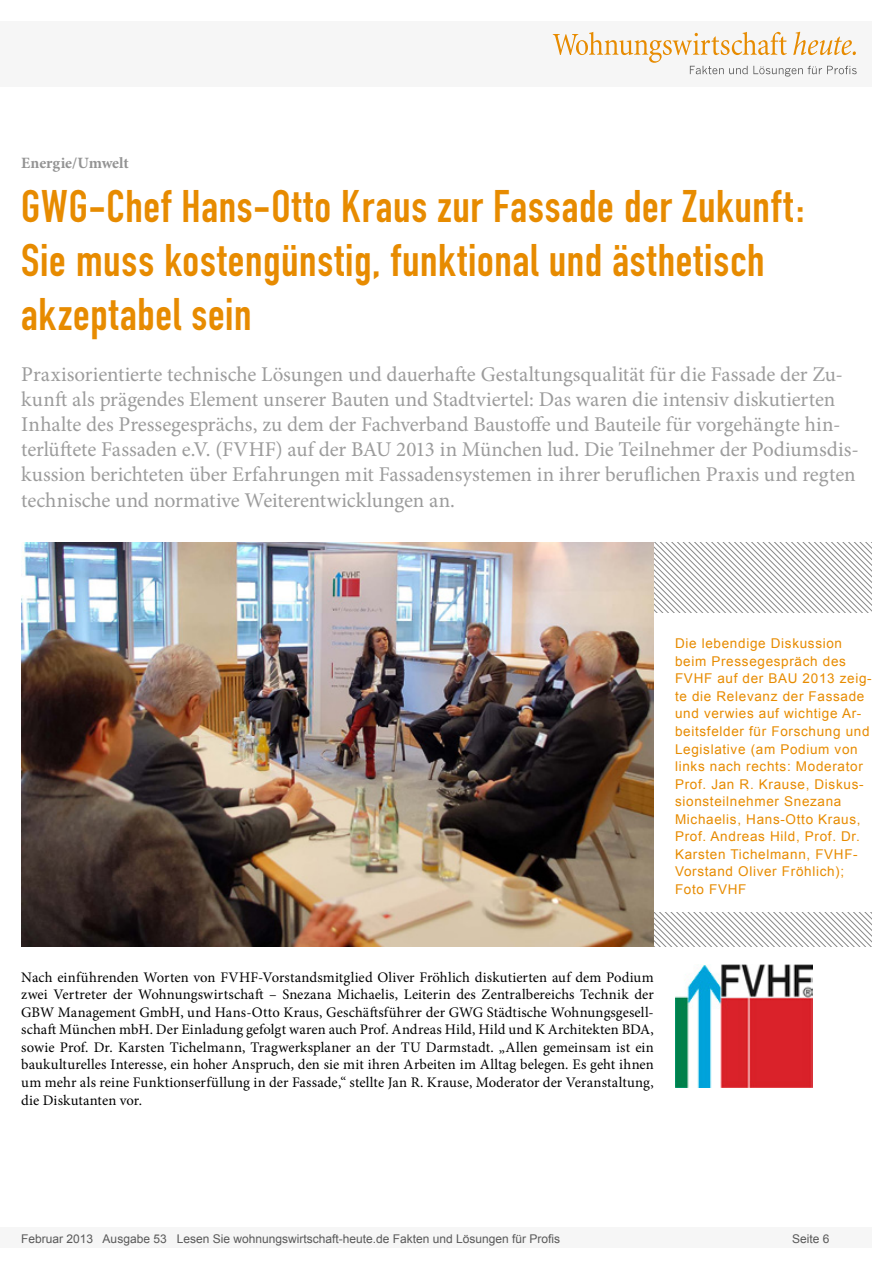
<style>
.page{position:relative;width:893px;height:1263px;background:#fff}
.page>*{position:absolute;margin:0;border:0;box-sizing:border-box;transform-origin:0 0}
.Überschrift_Groß{font:45px/54px "DIN Engschrift";letter-spacing:.015em;color:#e78b00}
.Anlesetext{font:21px/25.2px "Minion Pro";letter-spacing:-.005em;color:#9c9c9c}
.Kategorie{font:700 15.75px "Minion Pro";letter-spacing:-.005em;color:#939393}
.Fließtext_erste_Zeil{font:14.7px/17.5px "Minion Pro";letter-spacing:.005em;color:#000;text-align:justify}
.Info{font:13.5px/17.5px "Arial";letter-spacing:.05em;color:#e78b00}
.t1{font:12px "Arial";color:#595959}
</style>
<div class="page">
<div style="left:0;top:1227px;width:872px;height:20px;background:#f6f6f6"></div>
<div style="left:0;top:21px;width:872px;height:66px;background:#f6f6f6"></div>
<svg style="left:553px;top:32px;width:304px;height:45px"></svg>
<svg style="left:654px;top:543px;width:218px;height:70px"></svg>
<svg style="left:654px;top:912px;width:218px;height:34px"></svg>
<img style="left:21px;top:543px;width:633px;height:403px">
<img style="left:675px;top:964px;width:137px;height:123px">
<p class="Kategorie" style="left:21px;top:152px;width:109px">Energie/Umwelt</p>
<p class="Überschrift_Groß" style="left:21px;top:180px;width:785px">GWG-Chef Hans-Otto Kraus zur Fassade der Zukunft:<br>Sie muss kostengünstig, funktional und ästhetisch akzeptabel sein</p>
<p class="Anlesetext" style="left:21px;top:361px;width:839px">Praxisorientierte technische Lösungen und dauerhafte Gestaltungsqualität für die Fassade der Zu&shy;kunft als prägendes Element unserer Bauten und Stadtviertel: Das waren die intensiv diskutierten Inhalte des Pressegesprächs, zu dem der Fachverband Baustoffe und Bauteile für vorgehängte hin&shy;terlüftete Fassaden e.V. (FVHF) auf der BAU 2013 in München lud. Die Teilnehmer der Podiumsdis&shy;kussion berichteten über Erfahrungen mit Fassadensystemen in ihrer beruflichen Praxis und regten technische und normative Weiterentwicklungen an.</p>
<p class="Info" style="left:675px;top:635px;width:198px">Die lebendige Diskussion beim Pressegespräch des<br>FVHF auf der BAU 2013 zeig&shy;te die Relevanz der Fassade und verwies auf wichtige Ar&shy;beitsfelder für Forschung und<br>Legislative (am Podium von links nach rechts: Moderator<br>Prof. Jan R. Krause, Diskus&shy;sionsteilnehmer Snezana<br>Michaelis, Hans-Otto Kraus,<br>Prof. Andreas Hild, Prof. Dr.<br>Karsten Tichelmann, FVHF-<br>Vorstand Oliver Fröhlich);<br>Foto FVHF</p>
<p class="Fließtext_erste_Zeil" style="left:21px;top:968px;width:634px">Nach einführenden Worten von FVHF-Vorstandsmitglied Oliver Fröhlich diskutierten auf dem Podium zwei Vertreter der Wohnungswirtschaft – Snezana Michaelis, Leiterin des Zentralbereichs Technik der GBW Management GmbH, und Hans-Otto Kraus, Geschäftsführer der GWG Städtische Wohnungsgesell&shy;schaft München mbH. Der Einladung gefolgt waren auch Prof. Andreas Hild, Hild und K Architekten BDA, sowie Prof. Dr. Karsten Tichelmann, Tragwerksplaner an der TU Darmstadt. „Allen gemeinsam ist ein baukulturelles Interesse, ein hoher Anspruch, den sie mit ihren Arbeiten im Alltag belegen. Es geht ihnen um mehr als reine Funktionserfüllung in der Fassade,“ stellte Jan R. Krause, Moderator der Veranstaltung, die Diskutanten vor.</p>
<p class="t1" style="left:21px;top:1230px;width:540px">Februar 2013 Ausgabe 53 Lesen Sie wohnungswirtschaft-heute.de Fakten und Lösungen für Profis</p>
<p class="t1" style="left:792px;top:1231px;width:39px">Seite 6</p>
</div>
